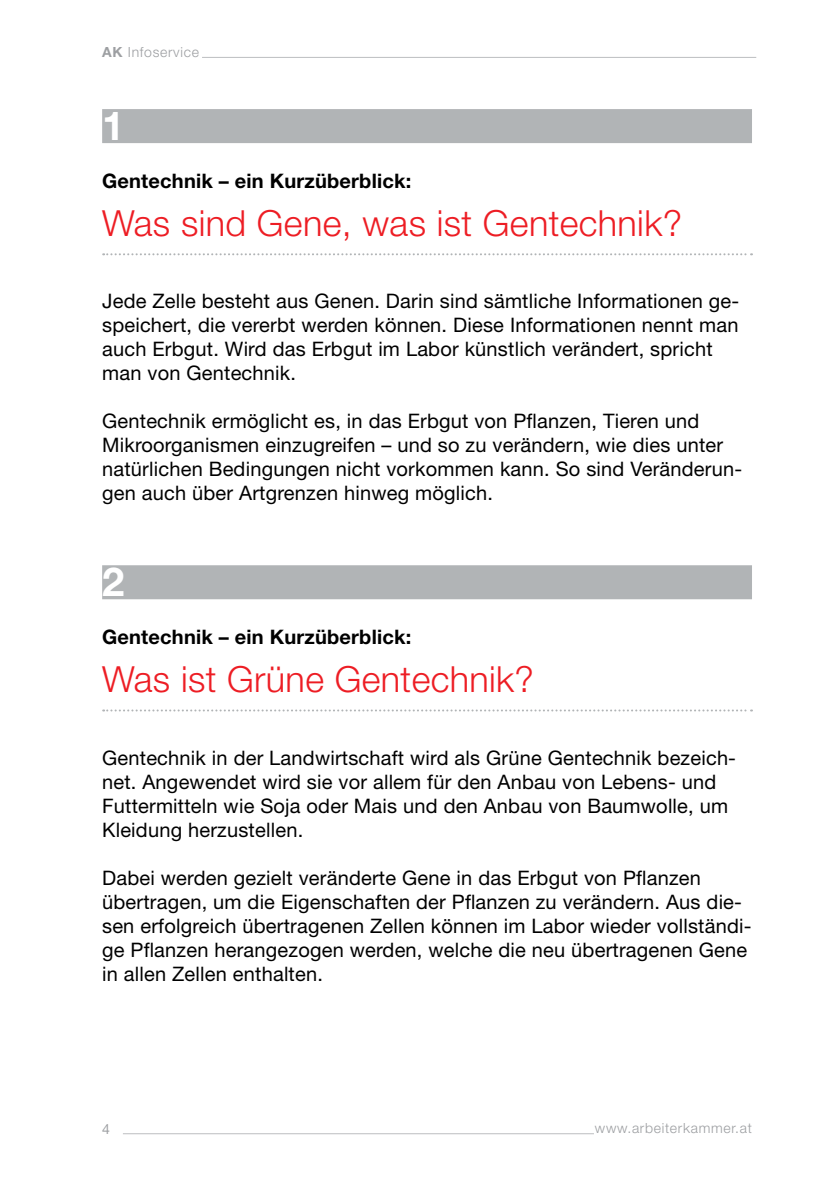
<style>
.page{position:relative;width:840px;height:1191px;background:#fff}
.page>*{position:absolute;margin:0;border:0;box-sizing:border-box;transform-origin:0 0}
.Balken{font:700 40px "Helvetica Neue LT Std";color:#fff}
.H1_Headline_liniert{font:300 36px "Helvetica Neue LT Std";letter-spacing:.01em;color:#ed1d24}
.copy{font:20px/24px "Helvetica Neue LT Std";letter-spacing:.01em;color:#000}
.H1_Headline_liniert-2{font:700 20px "Helvetica Neue LT Std";letter-spacing:.01em;color:#000}
.t1{font:300 14px "Helvetica Neue LT Std";letter-spacing:.05em;color:#9d9fa2}
.t2{font:14px "Helvetica Neue LT Std";color:#9d9fa2}
.s1{font-weight:700}
</style>
<div class="page">
<hr style="left:123px;top:1133px;width:470px;height:1px;background:#bcbec0">
<hr style="left:202px;top:57px;width:553px;height:1px;background:#bcbec0">
<div style="left:102px;top:109px;width:649px;height:34px;background:#b1b4b6"></div>
<svg style="left:103px;top:253px;width:648px;height:2px"></svg>
<div style="left:102px;top:565px;width:649px;height:34px;background:#b1b4b6"></div>
<svg style="left:103px;top:709px;width:648px;height:2px"></svg>
<p class="t1" style="left:102px;top:43px;width:98px"><span class="s1">AK</span> Infoservice</p>
<p class="Balken" style="left:102px;top:101px;width:24px">1</p>
<h1 class="H1_Headline_liniert-2" style="left:102px;top:169px;width:310px">Gentechnik – ein Kurzüberblick:</h1>
<h1 class="H1_Headline_liniert" style="left:102px;top:201px;width:581px">Was sind Gene, was ist Gentechnik?</h1>
<p class="copy" style="left:102px;top:289px;width:638px">Jede Zelle besteht aus Genen. Darin sind sämtliche Informationen ge&shy;speichert, die vererbt werden können. Diese Informationen nennt man auch Erbgut. Wird das Erbgut im Labor künstlich verändert, spricht man von Gentechnik.</p>
<p class="copy" style="left:102px;top:409px;width:641px">Gentechnik ermöglicht es, in das Erbgut von Pflanzen, Tieren und Mikroorganismen einzugreifen – und so zu verändern, wie dies unter natürlichen Bedingungen nicht vorkommen kann. So sind Veränderun&shy;gen auch über Artgrenzen hinweg möglich.</p>
<p class="Balken" style="left:102px;top:557px;width:24px">2</p>
<h1 class="H1_Headline_liniert-2" style="left:102px;top:625px;width:310px">Gentechnik – ein Kurzüberblick:</h1>
<h1 class="H1_Headline_liniert" style="left:102px;top:657px;width:433px">Was ist Grüne Gentechnik?</h1>
<p class="copy" style="left:102px;top:745px;width:635px">Gentechnik in der Landwirtschaft wird als Grüne Gentechnik bezeich&shy;net. Angewendet wird sie vor allem für den Anbau von Lebens- und Futtermitteln wie Soja oder Mais und den Anbau von Baumwolle, um Kleidung herzustellen.</p>
<p class="copy" style="left:102px;top:865px;width:650px">Dabei werden gezielt veränderte Gene in das Erbgut von Pflanzen übertragen, um die Eigenschaften der Pflanzen zu verändern. Aus die&shy;sen erfolgreich übertragenen Zellen können im Labor wieder vollständi&shy;ge Pflanzen herangezogen werden, welche die neu übertragenen Gene in allen Zellen enthalten.</p>
<p class="t2" style="left:102px;top:1120px;width:9px">4</p>
<p class="t1" style="left:594px;top:1119px;width:158px">www.arbeiterkammer.at</p>
</div>
